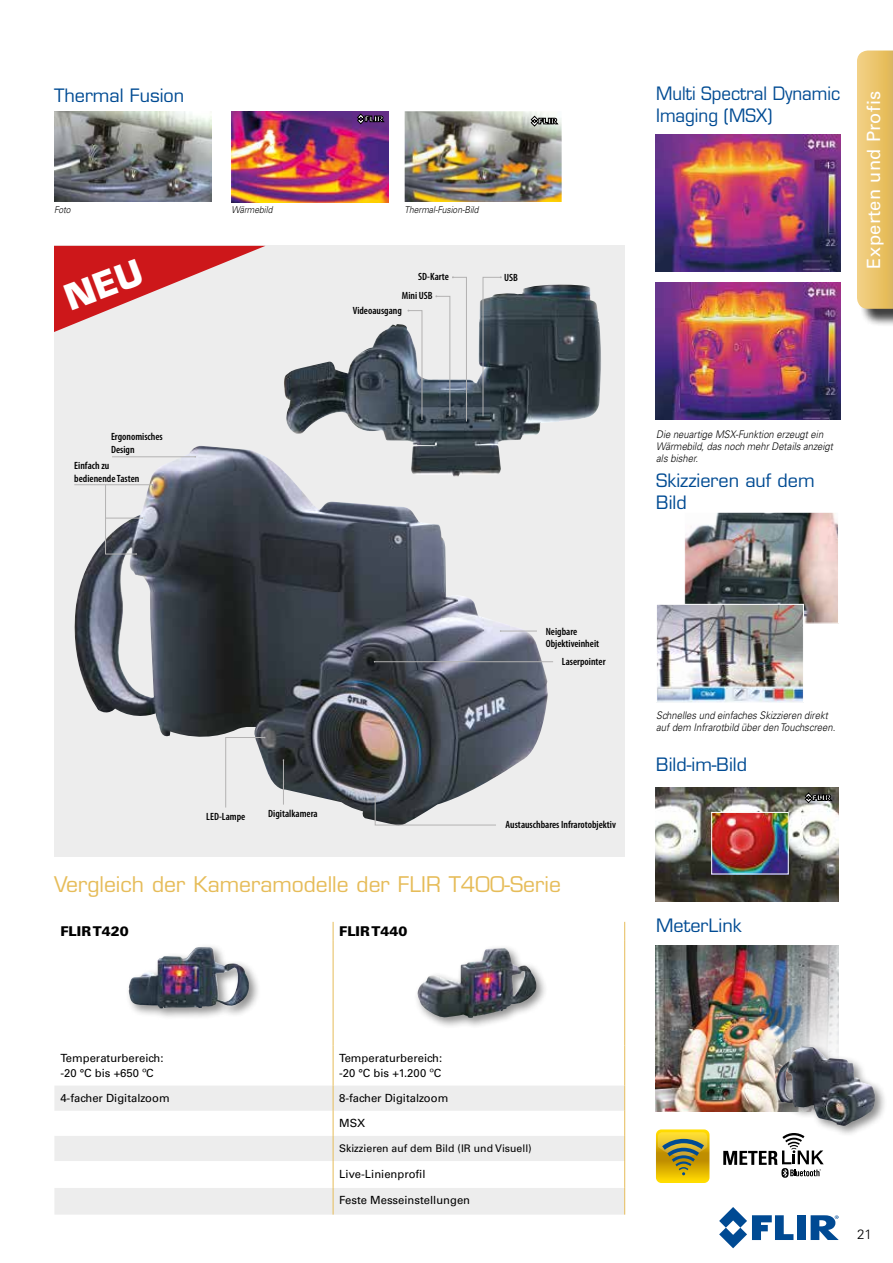
<style>
.page{position:relative;width:893px;height:1263px;background:#fff}
.page>*{position:absolute;margin:0;border:0;box-sizing:border-box;transform-origin:0 0}
.t1{font:21px "Eurostile LT Std";color:#e6bc59}
.t2{font:18.3px "Univers LT Std";letter-spacing:.025em;color:#fff}
.t3{font:18px/22.5px "Eurostile LT Std";color:#004b93}
.t4{font:18px/22.5px "Eurostile LT Std";color:#004b93;scale:.94 1}
.t5{font:900 13.5px "Univers LT Std";color:#000}
.t6{font:300 13.5px "Univers LT Std";color:#000}
.t7{font:11.25px/15px "Univers LT Std";color:#000}
.t8{font:600 condensed 10.5px/12.6px "Myriad Pro";color:#000}
.t9{font:italic 300 10.5px/12px "Univers LT Std";color:#000;scale:.9 1}
.t10{font:10.5px "Univers LT Std";color:#000}
.t11{font:italic 300 9.45px "Univers LT Std";color:#000;scale:.9 1}
</style>
<div class="page">
<div style="left:797px;top:1215px;width:9px;height:25px;background:#004a93"></div>
<svg style="left:719px;top:1207px;width:74px;height:41px"></svg>
<svg style="left:811px;top:1215px;width:28px;height:25px"></svg>
<img style="left:656px;top:945px;width:183px;height:166px">
<img style="left:740px;top:976px;width:85px;height:81px">
<svg style="left:656px;top:1129px;width:53px;height:54px;background:#c1aa26"></svg>
<svg style="left:723px;top:1138px;width:101px;height:40px"></svg>
<div style="left:54px;top:245px;width:571px;height:611px;background:#ededed"></div>
<img style="left:74px;top:446px;width:474px;height:380px">
<img style="left:282px;top:285px;width:319px;height:193px">
<svg style="left:407px;top:310px;width:15px;height:110px"></svg>
<svg style="left:435px;top:276px;width:32px;height:146px"></svg>
<svg style="left:482px;top:276px;width:20px;height:141px;background:#59636b"></svg>
<hr style="left:375px;top:661px;width:178px;height:1px;background:#b3b2b2">
<hr style="left:74px;top:484px;width:79px;height:1px;background:#b3b2b2">
<svg style="left:105px;top:484px;width:38px;height:71px"></svg>
<hr style="left:112px;top:456px;width:83px;height:1px;background:#b3b2b2">
<hr style="left:501px;top:631px;width:36px;height:1px;background:#b3b2b2">
<hr style="left:283px;top:760px;width:1px;height:45px;background:#b3b2b2">
<svg style="left:225px;top:737px;width:40px;height:71px"></svg>
<svg style="left:374px;top:796px;width:122px;height:29px"></svg>
<img style="left:656px;top:787px;width:183px;height:115px">
<img style="left:713px;top:814px;width:73px;height:58px">
<div style="left:711px;top:812px;width:77px;height:62px;border:1px solid #fff"></div>
<svg style="left:333px;top:922px;width:1px;height:18px"></svg>
<svg style="left:624px;top:922px;width:1px;height:18px"></svg>
<hr style="left:333px;top:940px;width:1px;height:93px;background:#e6bc59">
<hr style="left:624px;top:940px;width:1px;height:93px;background:#e6bc59">
<svg style="left:54px;top:1033px;width:571px;height:181px"></svg>
<div style="left:125px;top:943px;width:137px;height:77px;background:#000;opacity:.45"></div>
<img style="left:129px;top:947px;width:121px;height:61px">
<div style="left:414px;top:945px;width:135px;height:85px;background:#000;opacity:.45"></div>
<img style="left:417px;top:948px;width:120px;height:70px">
<img style="left:686px;top:514px;width:151px;height:108px">
<div style="left:684px;top:512px;width:155px;height:112px;border:1px solid #fff"></div>
<img style="left:658px;top:606px;width:144px;height:95px">
<div style="left:656px;top:604px;width:148px;height:99px;border:1px solid #fff"></div>
<div style="left:859px;top:53px;width:34px;height:275px;background:#000;opacity:.75"></div>
<svg style="left:857px;top:51px;width:36px;height:258px;background:#eac56f"></svg>
<div style="left:772px;top:1043px;width:115px;height:95px;background:#000;opacity:.45"></div>
<img style="left:775px;top:1046px;width:100px;height:80px">
<svg style="left:805px;top:793px;width:27px;height:10px"></svg>
<img style="left:54px;top:111px;width:157px;height:91px">
<img style="left:232px;top:111px;width:156px;height:91px">
<img style="left:405px;top:111px;width:157px;height:91px">
<svg style="left:531px;top:116px;width:27px;height:10px"></svg>
<svg style="left:357px;top:114px;width:27px;height:10px"></svg>
<img style="left:656px;top:135px;width:184px;height:137px">
<img style="left:656px;top:283px;width:184px;height:137px">
<svg style="left:54px;top:246px;width:211px;height:86px"></svg>
<h3 class="t3" style="left:54px;top:84px;width:132px">Thermal Fusion</h3>
<p class="t11" style="left:54px;top:204px;width:20px">Foto</p>
<p class="t11" style="left:232px;top:204px;width:47px">Wärmebild</p>
<p class="t11" style="left:405px;top:204px;width:84px">Thermal-Fusion-Bild</p>
<p class="t8" style="left:418px;top:270px;width:32px">SD-Karte</p>
<p class="t8" style="left:504px;top:271px;width:15px">USB</p>
<p class="t8" style="left:111px;top:430px;width:53px">Ergonomisches<br>Design</p>
<p class="t8" style="left:74px;top:459px;width:67px">Einfach zu bedienende Tasten</p>
<p class="t8" style="left:353px;top:288px;width:81px;line-height:14.5px;text-indent:49px">Mini USB<br>Videoausgang</p>
<h3 class="t4" style="left:656px;top:82px;width:197px">Multi Spectral Dynamic<br>Imaging (MSX)</h3>
<h2 class="t2" style="left:863px;top:269px;width:179px;rotate:-90deg">Experten und Profis</h2>
<p class="t9" style="left:656px;top:428px;width:198px">Die neuartige MSX-Funktion erzeugt ein<br>Wärmebild, das noch mehr Details anzeigt als bisher.</p>
<h3 class="t3" style="left:656px;top:469px;width:160px">Skizzieren auf dem<br>Bild</h3>
<p class="t8" style="left:546px;top:625px;width:55px">Neigbare<br>Objektiveinheit</p>
<p class="t8" style="left:206px;top:810px;width:41px">LED-Lampe</p>
<p class="t8" style="left:268px;top:807px;width:51px">Digitalkamera</p>
<p class="t8" style="left:562px;top:655px;width:45px">Laserpointer</p>
<p class="t8" style="left:506px;top:818px;width:112px">Austauschbares Infrarotobjektiv</p>
<h1 class="t1" style="left:54px;top:872px;width:508px">Vergleich der Kameramodelle der FLIR T400-Serie</h1>
<p class="t5" style="left:60px;top:922px;width:70px">FLIR T420</p>
<p class="t5" style="left:339px;top:922px;width:70px">FLIR T440</p>
<p class="t9" style="left:656px;top:709px;width:200px">Schnelles und einfaches Skizzieren direkt auf dem Infrarotbild über den Touchscreen.</p>
<h3 class="t3" style="left:656px;top:753px;width:92px">Bild-im-Bild</h3>
<h3 class="t3" style="left:656px;top:914px;width:87px">MeterLink</h3>
<p class="t7" style="left:60px;top:1051px;width:105px">Temperaturbereich: -20 °C bis +650 ºC</p>
<p class="t7" style="left:339px;top:1051px;width:105px">Temperaturbereich: -20 °C bis +1.200 ºC</p>
<p class="t7" style="left:60px;top:1091px;width:111px">4-facher Digitalzoom</p>
<p class="t7" style="left:339px;top:1091px;width:111px">8-facher Digitalzoom</p>
<p class="t7" style="left:339px;top:1116px;width:28px">MSX</p>
<p class="t10" style="left:339px;top:1142px;width:194px">Skizzieren auf dem Bild (IR und Visuell)</p>
<p class="t7" style="left:339px;top:1166px;width:88px">Live-Linienprofil</p>
<p class="t7" style="left:339px;top:1193px;width:133px">Feste Messeinstellungen</p>
<p class="t6" style="left:857px;top:1226px;width:17px">21</p>
</div>
